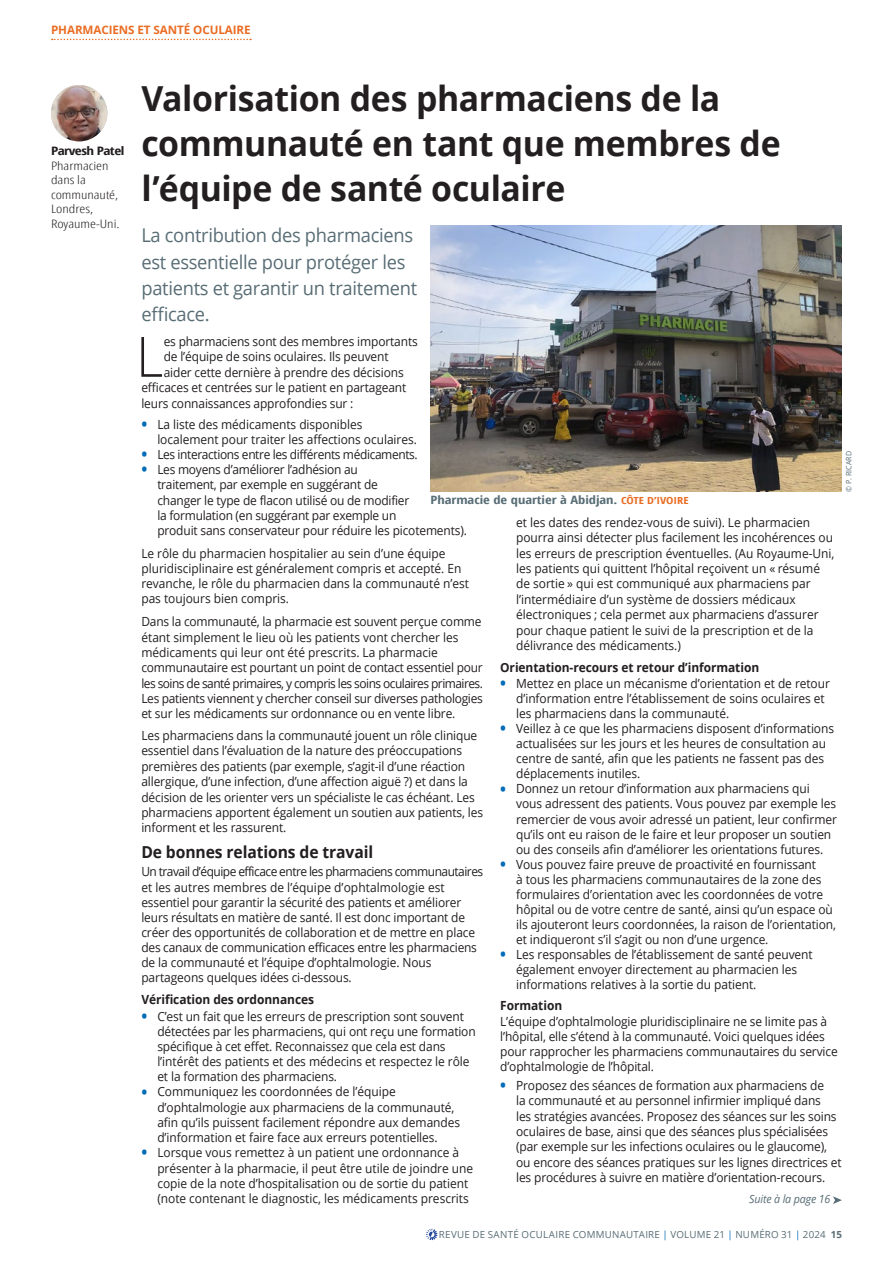
<style>
.page{position:relative;width:893px;height:1263px;background:#fff}
.page>*{position:absolute;margin:0;border:0;box-sizing:border-box;transform-origin:0 0}
.t1{font:300 55.65px "Open Sans";color:#231f20;scale:.95 1}
.t2{font:700 34.5px/45px "Open Sans";letter-spacing:-.01em;color:#231f20}
.t3{font:18.9px/26.1px "Open Sans";letter-spacing:-.015em;color:#586d75}
.t4{font:700 16.5px "Open Sans";letter-spacing:-.005em;color:#231f20;scale:.95 1}
.t5{font:12.6px/15.3px "Open Sans";letter-spacing:-.005em;color:#231f20;scale:.95 1}
.t6{font:700 12.6px "Open Sans";letter-spacing:-.005em;color:#231f20;scale:.95 1}
.t7{font:12.6px "Open Sans";letter-spacing:-.03em;color:#231f20;scale:.95 1}
.t8{font:300 condensed 11.7px/14.5px "Open Sans";color:#231f20;scale:1.3 1}
.t9{font:700 11.7px "Open Sans";letter-spacing:-.005em;color:#e96d24}
.t10{font:700 condensed 11.7px "Open Sans";letter-spacing:-.035em;color:#231f20;scale:1.3 1}
.t11{font:700 condensed 11.55px "Open Sans";color:#586d75;scale:1.26 1}
.t12{font:italic 11.25px "Open Sans";letter-spacing:-.01em;color:#586d75;scale:.95 1}
.t13{font:9.75px "Open Sans";letter-spacing:.025em;color:#586d75}
.t14{font:7.5px "Open Sans";color:#586d75;scale:.95 1}
.s1{font-weight:700;font-size:16.5px;color:#006cb7}
.s2{font-size:9.75px;color:#e96d24}
.s3{color:#006cb7}
.s4{font-weight:700}
</style>
<div class="page">
<svg style="left:426px;top:1229px;width:11px;height:11px"></svg>
<svg style="left:52px;top:39px;width:199px;height:1px"></svg>
<img style="left:51px;top:85px;width:56px;height:56px;border-radius:28px">
<svg style="left:833px;top:1196px;width:9px;height:8px"></svg>
<img style="left:431px;top:225px;width:411px;height:267px">
<p class="t9" style="left:51px;top:22px;width:201px">PHARMACIENS ET SANTÉ OCULAIRE</p>
<p class="t10" style="left:51px;top:143px;width:58px">Parvesh Patel</p>
<p class="t8" style="left:51px;top:158px;width:54px">Pharmacien dans la communauté,<br>Londres,<br>Royaume-Uni.</p>
<h2 class="t2" style="left:141px;top:76px;width:641px">Valorisation des pharmaciens de la communauté en tant que membres de l’équipe de santé oculaire</h2>
<h3 class="t3" style="left:141px;top:222px;width:277px">La contribution des pharmaciens est essentielle pour protéger les patients et garantir un traitement efficace.</h3>
<h1 class="t1" style="left:136px;top:318px;width:30px">L</h1>
<p class="t5" style="left:164px;top:333px;width:269px">es pharmaciens sont des membres importants</p>
<p class="t5" style="left:164px;top:349px;width:238px">de l’équipe de soins oculaires. Ils peuvent</p>
<p class="t5" style="left:164px;top:364px;width:254px">aider cette dernière à prendre des décisions</p>
<p class="t5" style="left:141px;top:380px;width:280px">efficaces et centrées sur le patient en partageant</p>
<p class="t5" style="left:141px;top:395px;width:225px">leurs connaissances approfondies sur :</p>
<p class="t5" style="left:157px;top:416px;width:275px;text-indent:-16px"><span class="s1">•</span> La liste des médicaments disponibles localement pour traiter les affections oculaires.</p>
<p class="t7" style="left:141px;top:446px;width:292px"><span class="s1">•</span> Les interactions entre les différents médicaments.</p>
<p class="t5" style="left:157px;top:462px;width:327px;text-indent:-16px"><span class="s1">•</span> Les moyens d’améliorer l’adhésion au<br>traitement, par exemple en suggérant de<br>changer le type de flacon utilisé ou de modifier<br>la formulation (en suggérant par exemple un<br>produit sans conservateur pour réduire les picotements).</p>
<p class="t5" style="left:141px;top:545px;width:346px">Le rôle du pharmacien hospitalier au sein d’une équipe pluridisciplinaire est généralement compris et accepté. En revanche, le rôle du pharmacien dans la communauté n’est pas toujours bien compris.</p>
<p class="t5" style="left:141px;top:614px;width:361px">Dans la communauté, la pharmacie est souvent perçue comme étant simplement le lieu où les patients vont chercher les médicaments qui leur ont été prescrits. La pharmacie communautaire est pourtant un point de contact essentiel pour les soins de santé primaires, y compris les soins oculaires primaires.<br>Les patients viennent y chercher conseil sur diverses pathologies et sur les médicaments sur ordonnance ou en vente libre.</p>
<p class="t5" style="left:141px;top:727px;width:361px">Les pharmaciens dans la communauté jouent un rôle clinique essentiel dans l’évaluation de la nature des préoccupations premières des patients (par exemple, s’agit-il d’une réaction allergique, d’une infection, d’une affection aiguë ?) et dans la décision de les orienter vers un spécialiste le cas échéant. Les pharmaciens apportent également un soutien aux patients, les informent et les rassurent.</p>
<h3 class="t4" style="left:141px;top:841px;width:245px">De bonnes relations de travail</h3>
<p class="t5" style="left:141px;top:864px;width:361px">Un travail d’équipe efficace entre les pharmaciens communautaires et les autres membres de l’équipe d’ophtalmologie est essentiel pour garantir la sécurité des patients et améliorer leurs résultats en matière de santé. Il est donc important de créer des opportunités de collaboration et de mettre en place des canaux de communication efficaces entre les pharmaciens de la communauté et l’équipe d’ophtalmologie. Nous partageons quelques idées ci-dessous.</p>
<p class="t6" style="left:141px;top:991px;width:183px">Vérification des ordonnances</p>
<p class="t5" style="left:157px;top:1008px;width:337px;text-indent:-16px"><span class="s1">•</span> C’est un fait que les erreurs de prescription sont souvent détectées par les pharmaciens, qui ont reçu une formation spécifique à cet effet. Reconnaissez que cela est dans l’intérêt des patients et des médecins et respectez le rôle et la formation des pharmaciens.</p>
<p class="t5" style="left:157px;top:1084px;width:320px;text-indent:-16px"><span class="s1">•</span> Communiquez les coordonnées de l’équipe d’ophtalmologie aux pharmaciens de la communauté, afin qu’ils puissent facilement répondre aux demandes d’information et faire face aux erreurs potentielles.</p>
<p class="t5" style="left:157px;top:1145px;width:334px;text-indent:-16px"><span class="s1">•</span> Lorsque vous remettez à un patient une ordonnance à présenter à la pharmacie, il peut être utile de joindre une copie de la note d’hospitalisation ou de sortie du patient (note contenant le diagnostic, les médicaments prescrits</p>
<p class="t14" style="left:843px;top:492px;width:44px;rotate:-90deg">© P. RICARD</p>
<p class="t11" style="left:431px;top:492px;width:206px">Pharmacie de quartier à Abidjan. <span class="s2">CÔTE D’IVOIRE</span></p>
<p class="t5" style="left:516px;top:514px;width:337px">et les dates des rendez-vous de suivi). Le pharmacien pourra ainsi détecter plus facilement les incohérences ou les erreurs de prescription éventuelles. (Au Royaume-Uni, les patients qui quittent l’hôpital reçoivent un « résumé de sortie » qui est communiqué aux pharmaciens par l’intermédiaire d’un système de dossiers médicaux électroniques ; cela permet aux pharmaciens d’assurer pour chaque patient le suivi de la prescription et de la délivrance des médicaments.)</p>
<p class="t6" style="left:500px;top:658px;width:274px">Orientation-recours et retour d’information</p>
<p class="t5" style="left:516px;top:675px;width:332px;text-indent:-16px"><span class="s1">•</span> Mettez en place un mécanisme d’orientation et de retour d’information entre l’établissement de soins oculaires et les pharmaciens dans la communauté.</p>
<p class="t5" style="left:516px;top:721px;width:336px;text-indent:-16px"><span class="s1">•</span> Veillez à ce que les pharmaciens disposent d’informations actualisées sur les jours et les heures de consultation au centre de santé, afin que les patients ne fassent pas des déplacements inutiles.</p>
<p class="t5" style="left:516px;top:781px;width:339px;text-indent:-16px"><span class="s1">•</span> Donnez un retour d’information aux pharmaciens qui vous adressent des patients. Vous pouvez par exemple les remercier de vous avoir adressé un patient, leur confirmer qu’ils ont eu raison de le faire et leur proposer un soutien ou des conseils afin d’améliorer les orientations futures.</p>
<p class="t5" style="left:516px;top:856px;width:338px;text-indent:-16px"><span class="s1">•</span> Vous pouvez faire preuve de proactivité en fournissant<br>à tous les pharmaciens communautaires de la zone des formulaires d’orientation avec les coordonnées de votre hôpital ou de votre centre de santé, ainsi qu’un espace où ils ajouteront leurs coordonnées, la raison de l’orientation, et indiqueront s’il s’agit ou non d’une urgence.</p>
<p class="t5" style="left:516px;top:947px;width:314px;text-indent:-16px"><span class="s1">•</span> Les responsables de l’établissement de santé peuvent également envoyer directement au pharmacien les informations relatives à la sortie du patient.</p>
<p class="t6" style="left:500px;top:996px;width:67px">Formation</p>
<p class="t5" style="left:500px;top:1013px;width:357px">L’équipe d’ophtalmologie pluridisciplinaire ne se limite pas à l’hôpital, elle s’étend à la communauté. Voici quelques idées pour rapprocher les pharmaciens communautaires du service d’ophtalmologie de l’hôpital.</p>
<p class="t5" style="left:516px;top:1077px;width:344px;text-indent:-16px"><span class="s1">•</span> Proposez des séances de formation aux pharmaciens de<br>la communauté et au personnel infirmier impliqué dans<br>les stratégies avancées. Proposez des séances sur les soins oculaires de base, ainsi que des séances plus spécialisées (par exemple sur les infections oculaires ou le glaucome), ou encore des séances pratiques sur les lignes directrices et les procédures à suivre en matière d’orientation-recours.</p>
<p class="t12" style="left:749px;top:1192px;width:87px">Suite à la page 16</p>
<p class="t13" style="left:439px;top:1228px;width:405px">REVUE DE SANTÉ OCULAIRE COMMUNAUTAIRE <span class="s3">|</span> VOLUME 21 <span class="s3">|</span> NUMÉRO 31 <span class="s3">|</span> 2024 <span class="s4">15</span></p>
</div>
